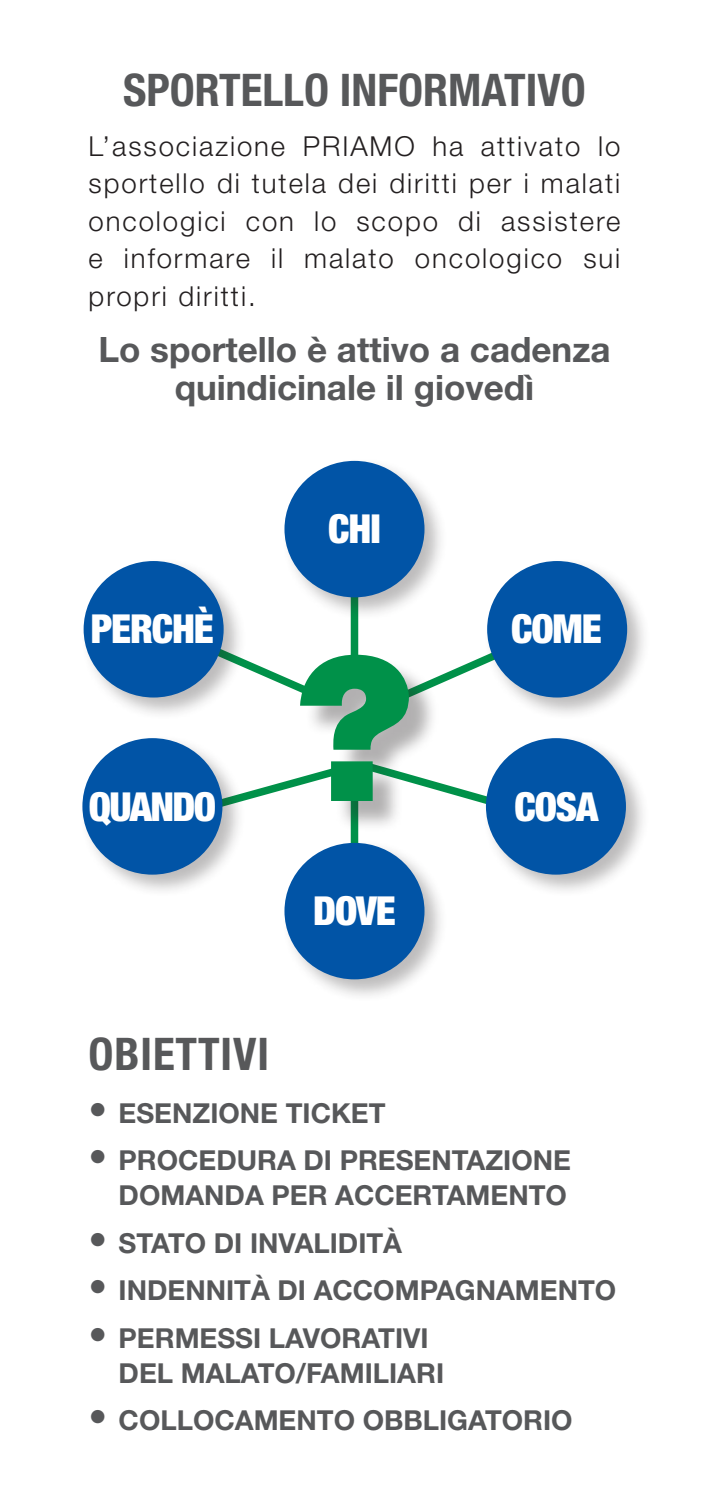
<style>
.page{position:relative;width:709px;height:1489px;background:#fff}
.page>*{position:absolute;margin:0;border:0;box-sizing:border-box;transform-origin:0 0}
.t1{font:900 200px "Helvetica Neue";color:#009149}
.t2{font:700 condensed 45px "Helvetica Neue";color:#57585a}
.t3{font:900 condensed 40px "Helvetica Neue";letter-spacing:-.03em;color:#fff}
.t4{font:700 35px/37.5px "Helvetica Neue";color:#57585a;text-align:center}
.t5{font:700 27.5px/35px "Helvetica Neue";color:#57585a;text-align:right}
.t6{font:300 27.5px/37.5px "Helvetica Neue";letter-spacing:.07em;color:#231f20;text-align:justify}
.s1{font-stretch:condensed;font-size:37.5px}
</style>
<div class="page">
<svg style="left:440px;top:783px;width:42px;height:20px"></svg>
<svg style="left:246px;top:776px;width:59px;height:24px"></svg>
<svg style="left:440px;top:656px;width:43px;height:28px"></svg>
<svg style="left:247px;top:660px;width:58px;height:34px"></svg>
<div style="left:351px;top:583px;width:7px;height:85px;background:#009149"></div>
<div style="left:351px;top:782px;width:7px;height:85px;background:#009149"></div>
<div style="left:281px;top:839px;width:167px;height:163px;background:#231f20;opacity:.3"></div>
<div style="left:284px;top:842px;width:140px;height:137px;background:#0154a6;border-radius:50%"></div>
<div style="left:281px;top:457px;width:167px;height:164px;background:#231f20;opacity:.3"></div>
<div style="left:284px;top:461px;width:140px;height:136px;background:#0154a6;border-radius:50%"></div>
<div style="left:482px;top:734px;width:167px;height:164px;background:#231f20;opacity:.3"></div>
<div style="left:486px;top:738px;width:140px;height:136px;background:#0154a6;border-radius:50%"></div>
<div style="left:483px;top:557px;width:168px;height:164px;background:#231f20;opacity:.3"></div>
<div style="left:487px;top:561px;width:140px;height:136px;background:#0154a6;border-radius:50%"></div>
<div style="left:79px;top:734px;width:167px;height:164px;background:#231f20;opacity:.3"></div>
<div style="left:82px;top:738px;width:140px;height:136px;background:#0154a6;border-radius:50%"></div>
<div style="left:80px;top:557px;width:167px;height:164px;background:#231f20;opacity:.3"></div>
<div style="left:84px;top:561px;width:140px;height:136px;background:#0154a6;border-radius:50%"></div>
<div style="left:305px;top:658px;width:135px;height:174px;background:#231f20;opacity:.35"></div>
<h2 class="t2" style="left:123px;top:63px;width:70px">SPORTELLO</h2>
<h2 class="t2" style="left:340px;top:63px;width:82px">INFORMATI</h2>
<h2 class="t2" style="left:537px;top:63px;width:47px">VO</h2>
<p class="t6" style="left:89px;top:127px;width:533px">L’associazione PRIAMO ha attivato lo sportello di tutela dei diritti per i malati oncologici con lo scopo di assistere e informare il malato oncologico sui propri diritti.</p>
<p class="t4" style="left:98px;top:330px;width:514px">LO SPORTELLO È ATTIVO A CADENZA<br>QUINDICINALE IL GIOVEDÌ</p>
<h3 class="t3" style="left:91px;top:604px;width:124px">PERCHÈ</h3>
<h3 class="t3" style="left:328px;top:504px;width:54px">CHI</h3>
<h3 class="t3" style="left:511px;top:604px;width:92px">COME</h3>
<h1 class="t1" style="left:297px;top:610px;width:116px">?</h1>
<h3 class="t3" style="left:89px;top:781px;width:129px">QUANDO</h3>
<h3 class="t3" style="left:514px;top:781px;width:85px">COSA</h3>
<h3 class="t3" style="left:313px;top:886px;width:84px">DOVE</h3>
<h2 class="t2" style="left:89px;top:1026px;width:71px">OBIETTI</h2>
<h2 class="t2" style="left:233px;top:1026px;width:32px">VI</h2>
<p class="t5" style="left:89px;top:1094px;width:298px"><span class="s1">•</span> ESENZIONE TICKET</p>
<p class="t5" style="left:89px;top:1141px;width:484px"><span class="s1">•</span> PROCEDURA DI PRESENTAZIONE<br>DOMANDA PER ACCERTAMENTO</p>
<p class="t5" style="left:89px;top:1224px;width:315px"><span class="s1">•</span> STATO DI INVALIDITÀ</p>
<p class="t5" style="left:89px;top:1271px;width:529px"><span class="s1">•</span> INDENNITÀ DI ACCOMPAGNAMENTO</p>
<p class="t5" style="left:119px;top:1319px;width:327px;text-align:left;text-indent:-30px"><span class="s1">•</span> PERMESSI LAVORATIVI<br>DEL MALATO/FAMILIARI</p>
<p class="t5" style="left:89px;top:1401px;width:485px"><span class="s1">•</span> COLLOCAMENTO OBBLIGATORIO</p>
</div>
